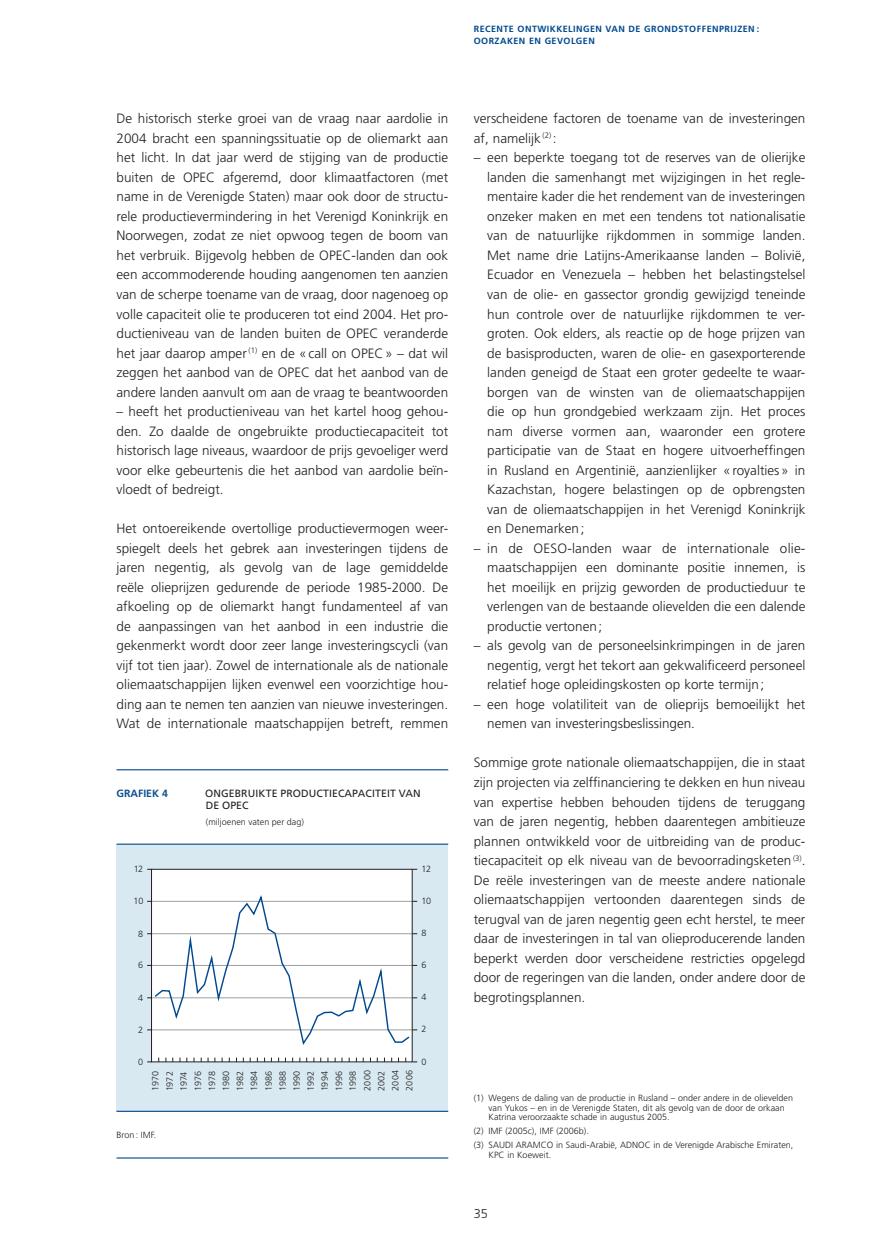
<style>
.page{position:relative;width:888px;height:1258px;background:#fff}
.page>*{position:absolute;margin:0;border:0;box-sizing:border-box;transform-origin:0 0}
.t1{font:300 13.5px/19.5px "Frutiger LT";color:#231f20;text-align:justify}
.t2{font:300 12.75px "Frutiger LT";color:#231f20}
.t3{font:10.5px/12px "Frutiger LT";letter-spacing:.01em;color:#231f20}
.t4{font:700 10.5px "Frutiger LT";color:#0f528e}
.t5{font:300 9px/14.1px "Frutiger LT";color:#231f20}
.t6{font:700 9px/12px "Frutiger LT";letter-spacing:.05em;color:#01498e}
</style>
<div class="page">
<div style="left:117px;top:844px;width:331px;height:267px;background:#d8e9f1"></div>
<div style="left:152px;top:869px;width:260px;height:193px;background:#fff"></div>
<svg style="left:147px;top:895px;width:270px;height:150px"></svg>
<div style="left:151px;top:869px;width:262px;height:193px;border:1px solid #231f20"></div>
<hr style="left:117px;top:843px;width:331px;height:2px;background:#01498e">
<hr style="left:117px;top:769px;width:331px;height:1px;background:#01498e">
<hr style="left:117px;top:1111px;width:331px;height:1px;background:#01498e">
<hr style="left:117px;top:1157px;width:331px;height:1px;background:#01498e">
<p class="t6" style="left:474px;top:23px;width:287px">RECENTE ONTWIKKELINGEN VAN DE GRONDSTOFFENPRIJZEN :<br>OORZAKEN EN GEVOLGEN</p>
<p class="t1" style="left:117px;top:109px;width:333px">De historisch sterke groei van de vraag naar aardolie in 2004 bracht een spanningssituatie op de oliemarkt aan het licht. In dat jaar werd de stijging van de productie buiten de OPEC afgeremd, door klimaatfactoren (met name in de Verenigde Staten) maar ook door de structu&shy;rele productievermindering in het Verenigd Koninkrijk en Noorwegen, zodat ze niet opwoog tegen de boom van het verbruik. Bijgevolg hebben de OPEC-landen dan ook een accommoderende houding aangenomen ten aanzien van de scherpe toename van de vraag, door nagenoeg op volle capaciteit olie te produceren tot eind 2004. Het pro&shy;ductieniveau van de landen buiten de OPEC veranderde het jaar daarop amper <sup>(1)</sup> en de « call on OPEC » – dat wil zeggen het aanbod van de OPEC dat het aanbod van de andere landen aanvult om aan de vraag te beantwoorden</p>
<p class="t1" style="left:117px;top:402px;width:333px">– heeft het productieniveau van het kartel hoog gehou&shy;den. Zo daalde de ongebruikte productiecapaciteit tot historisch lage niveaus, waardoor de prijs gevoeliger werd voor elke gebeurtenis die het aanbod van aardolie beïn&shy;vloedt of bedreigt.</p>
<p class="t1" style="left:117px;top:519px;width:333px">Het ontoereikende overtollige productievermogen weer&shy;spiegelt deels het gebrek aan investeringen tijdens de jaren negentig, als gevolg van de lage gemiddelde reële olieprijzen gedurende de periode 1985-2000. De afkoeling op de oliemarkt hangt fundamenteel af van de aanpassingen van het aanbod in een industrie die gekenmerkt wordt door zeer lange investeringscycli (van vijf tot tien jaar). Zowel de internationale als de nationale oliemaatschappijen lijken evenwel een voorzichtige hou&shy;ding aan te nemen ten aanzien van nieuwe investeringen.<br>Wat de internationale maatschappijen betreft, remmen</p>
<p class="t4" style="left:117px;top:787px;width:53px">GRAFIEK 4</p>
<p class="t3" style="left:205px;top:787px;width:217px">ONGEBRUIKTE PRODUCTIECAPACITEIT VAN<br>DE OPEC</p>
<p class="t5" style="left:206px;top:815px;width:100px">(miljoenen vaten per dag)</p>
<p class="t5" style="left:134px;top:862px;width:11px">12</p>
<p class="t5" style="left:134px;top:894px;width:11px">10</p>
<p class="t5" style="left:421px;top:862px;width:11px">12</p>
<p class="t5" style="left:421px;top:894px;width:11px">10</p>
<p class="t5" style="left:138px;top:927px;width:7px">8</p>
<p class="t5" style="left:138px;top:958px;width:7px">6</p>
<p class="t5" style="left:421px;top:926px;width:7px">8</p>
<p class="t5" style="left:421px;top:958px;width:7px">6</p>
<p class="t5" style="left:138px;top:991px;width:7px">4</p>
<p class="t5" style="left:421px;top:990px;width:7px">4</p>
<p class="t5" style="left:138px;top:1023px;width:7px">2</p>
<p class="t5" style="left:421px;top:1022px;width:7px">2</p>
<p class="t5" style="left:138px;top:1055px;width:7px">0</p>
<p class="t5" style="left:149px;top:1091px;width:23px;rotate:-90deg">1970<br>1972<br>1974<br>1976<br>1978<br>1980<br>1982<br>1984<br>1986<br>1988<br>1990<br>1992<br>1994<br>1996<br>1998<br>2000<br>2002<br>2004<br>2006</p>
<p class="t5" style="left:421px;top:1054px;width:7px">0</p>
<p class="t5" style="left:117px;top:1127px;width:41px">Bron : IMF.</p>
<p class="t1" style="left:474px;top:109px;width:333px">verscheidene factoren de toename van de investeringen af, namelijk <sup>(2)</sup> :</p>
<p class="t1" style="left:487px;top:148px;width:320px;text-indent:-14px">– een beperkte toegang tot de reserves van de olierijke landen die samenhangt met wijzigingen in het regle&shy;mentaire kader die het rendement van de investeringen onzeker maken en met een tendens tot nationalisatie van de natuurlijke rijkdommen in sommige landen.<br>Met name drie Latijns-Amerikaanse landen – Bolivië, Ecuador en Venezuela – hebben het belastingstelsel van de olie- en gassector grondig gewijzigd teneinde hun controle over de natuurlijke rijkdommen te ver&shy;groten. Ook elders, als reactie op de hoge prijzen van de basisproducten, waren de olie- en gasexporterende landen geneigd de Staat een groter gedeelte te waar&shy;borgen van de winsten van de oliemaatschappijen die op hun grondgebied werkzaam zijn. Het proces nam diverse vormen aan, waaronder een grotere participatie van de Staat en hogere uitvoerheffingen in Rusland en Argentinië, aanzienlijker « royalties » in Kazachstan, hogere belastingen op de opbrengsten van de oliemaatschappijen in het Verenigd Koninkrijk en Denemarken ;</p>
<p class="t1" style="left:487px;top:538px;width:320px;text-indent:-14px">– in de OESO-landen waar de internationale olie&shy;maatschappijen een dominante positie innemen, is het moeilijk en prijzig geworden de productieduur te verlengen van de bestaande olievelden die een dalende productie vertonen ;</p>
<p class="t1" style="left:487px;top:636px;width:320px;text-indent:-14px">– als gevolg van de personeelsinkrimpingen in de jaren negentig, vergt het tekort aan gekwalificeerd personeel relatief hoge opleidingskosten op korte termijn ;</p>
<p class="t1" style="left:487px;top:695px;width:320px;text-indent:-14px">– een hoge volatiliteit van de olieprijs bemoeilijkt het nemen van investeringsbeslissingen.</p>
<p class="t1" style="left:474px;top:753px;width:333px">Sommige grote nationale oliemaatschappijen, die in staat zijn projecten via zelffinanciering te dekken en hun niveau van expertise hebben behouden tijdens de teruggang van de jaren negentig, hebben daarentegen ambitieuze plannen ontwikkeld voor de uitbreiding van de produc&shy;tiecapaciteit op elk niveau van de bevoorradingsketen <sup>(3)</sup>.<br>De reële investeringen van de meeste andere nationale oliemaatschappijen vertoonden daarentegen sinds de terugval van de jaren negentig geen echt herstel, te meer daar de investeringen in tal van olieproducerende landen beperkt werden door verscheidene restricties opgelegd door de regeringen van die landen, onder andere door de begrotingsplannen.</p>
<p class="t5" style="left:489px;top:1093px;width:306px;line-height:9.8px;text-indent:-15px">(1) Wegens de daling van de productie in Rusland – onder andere in de olievelden van Yukos – en in de Verenigde Staten, dit als gevolg van de door de orkaan<br>Katrina veroorzaakte schade in augustus 2005.</p>
<p class="t5" style="left:474px;top:1124px;width:321px">(2) IMF (2005c), IMF (2006b).<br>(3) SAUDI ARAMCO in Saudi-Arabië, ADNOC in de Verenigde Arabische Emiraten,</p>
<p class="t5" style="left:489px;top:1148px;width:64px">KPC in Koeweit.</p>
<p class="t2" style="left:474px;top:1206px;width:16px">35</p>
</div>
